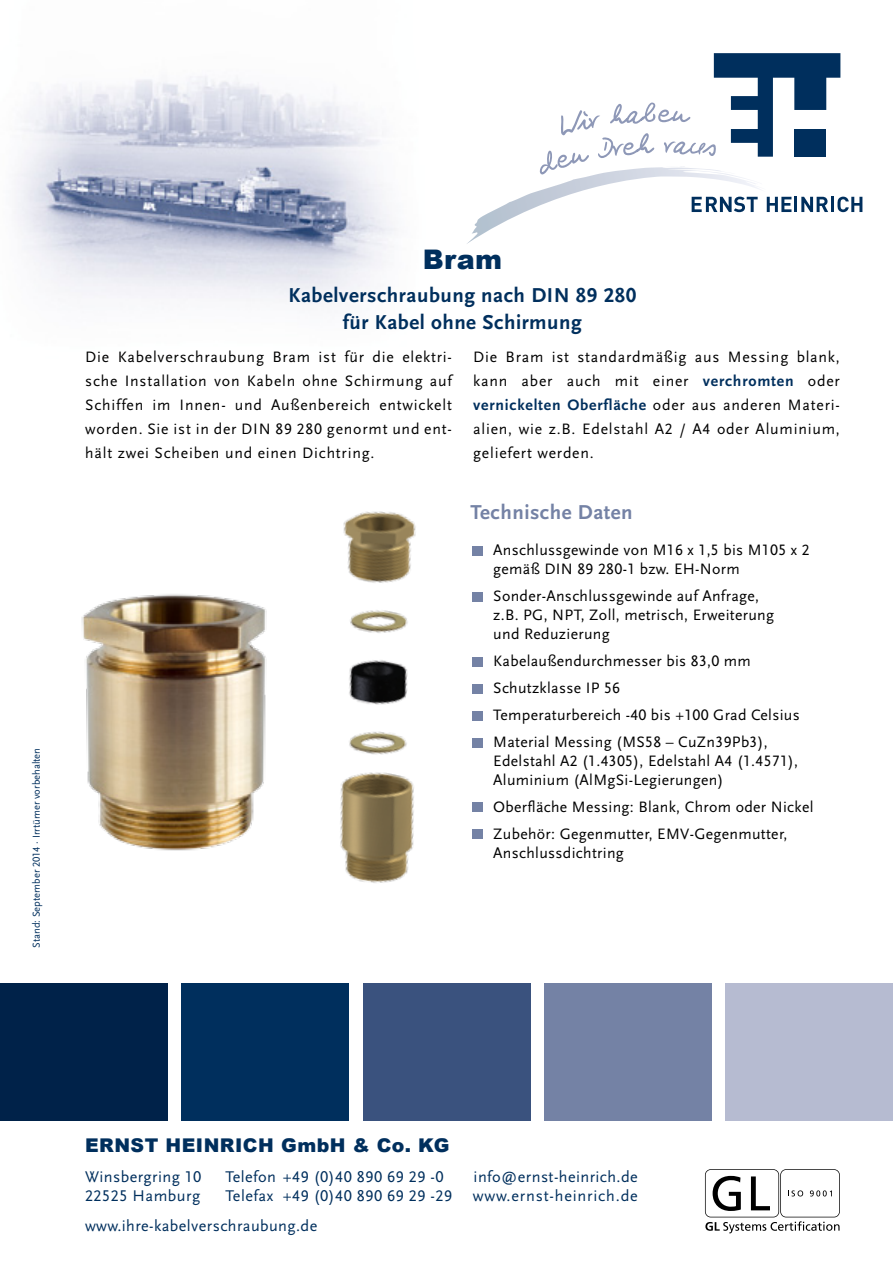
<style>
.page{position:relative;width:893px;height:1263px;background:#fff}
.page>*{position:absolute;margin:0;border:0;box-sizing:border-box;transform-origin:0 0}
.t1{font:900 27px "Arial";color:#002f5d}
.t2{font:700 21px/27px "Scala Sans LF";letter-spacing:.025em;color:#002f5d;text-align:center}
.t3{font:700 21px "Scala Sans LF";letter-spacing:.025em;color:#7482a5}
.t4{font:900 18.9px "Arial";letter-spacing:.025em;color:#002f5d}
.t5{font:16.2px "Scala Sans LF";letter-spacing:.025em;color:#002f5d}
.t6{font:16.2px "Scala Sans LF";letter-spacing:.05em;color:#002f5d}
.t7{font:15.75px/24px "Scala Sans LF";letter-spacing:.02em;color:#000}
.t8{font:10.5px "Scala Sans LF";color:#002f5d}
.s1{font-weight:700;color:#002f5d}
</style>
<div class="page">
<img style="left:15px;top:76px;width:381px;height:227px">
<div style="left:362px;top:983px;width:168px;height:137px;background:#3a527e"></div>
<div style="left:0;top:983px;width:168px;height:137px;background:#002249"></div>
<div style="left:544px;top:983px;width:168px;height:137px;background:#7482a5"></div>
<div style="left:725px;top:983px;width:168px;height:137px;background:#b6bbd1"></div>
<svg style="left:467px;top:53px;width:395px;height:191px"></svg>
<div style="left:181px;top:983px;width:168px;height:137px;background:#002f5d"></div>
<svg style="left:705px;top:1169px;width:135px;height:64px"></svg>
<img style="left:81px;top:594px;width:186px;height:257px">
<div style="left:472px;top:546px;width:10px;height:9px;background:#7482a5"></div>
<div style="left:472px;top:592px;width:10px;height:9px;background:#7482a5"></div>
<div style="left:472px;top:657px;width:10px;height:9px;background:#7482a5"></div>
<div style="left:472px;top:684px;width:10px;height:9px;background:#7482a5"></div>
<div style="left:472px;top:711px;width:10px;height:9px;background:#7482a5"></div>
<div style="left:472px;top:738px;width:10px;height:9px;background:#7482a5"></div>
<div style="left:472px;top:803px;width:10px;height:9px;background:#7482a5"></div>
<div style="left:472px;top:830px;width:10px;height:9px;background:#7482a5"></div>
<img style="left:340px;top:511px;width:76px;height:372px">
<p class="t8" style="left:31px;top:948px;width:201px;rotate:-90deg">Stand: September 2014 · Irrtümer vorbehalten</p>
<h1 class="t1" style="left:423px;top:244px;width:81px">Bram</h1>
<h2 class="t2" style="left:289px;top:282px;width:349px">Kabelverschraubung nach DIN 89 280 für Kabel ohne Schirmung</h2>
<p class="t7" style="left:85px;top:345px;width:368px;text-align:justify">Die Kabelverschraubung Bram ist für die elektri&shy;sche Installation von Kabeln ohne Schirmung auf Schiffen im Innen- und Außenbereich entwickelt worden. Sie ist in der DIN 89 280 genormt und ent&shy;hält zwei Scheiben und einen Dichtring.</p>
<p class="t7" style="left:473px;top:345px;width:368px;text-align:justify">Die Bram ist standardmäßig aus Messing blank, kann aber auch mit einer <span class="s1">verchromten</span> oder <span class="s1">vernickelten Oberfläche</span> oder aus anderen Materi&shy;alien, wie z.B. Edelstahl A2 / A4 oder Aluminium, geliefert werden.</p>
<h2 class="t3" style="left:470px;top:501px;width:164px">Technische Daten</h2>
<p class="t7" style="left:493px;top:541px;width:318px;line-height:18.9px">Anschlussgewinde von M16 x 1,5 bis M105 x 2 gemäß DIN 89 280-1 bzw. EH-Norm</p>
<p class="t7" style="left:493px;top:587px;width:282px;line-height:18.9px">Sonder-Anschlussgewinde auf Anfrage, z.B. PG, NPT, Zoll, metrisch, Erweiterung und Reduzierung</p>
<p class="t7" style="left:493px;top:648px;width:308px;line-height:27px">Kabelaußendurchmesser bis 83,0 mm Schutzklasse IP 56<br>Temperaturbereich -40 bis +100 Grad Celsius Material Messing (MS58 – CuZn39Pb3),</p>
<p class="t7" style="left:493px;top:752px;width:306px;line-height:18.9px">Edelstahl A2 (1.4305), Edelstahl A4 (1.4571),<br>Aluminium (AlMgSi-Legierungen)</p>
<p class="t7" style="left:493px;top:794px;width:322px;line-height:27px">Oberfläche Messing: Blank, Chrom oder Nickel<br>Zubehör: Gegenmutter, EMV-Gegenmutter,</p>
<p class="t7" style="left:493px;top:841px;width:132px">Anschlussdichtring</p>
<p class="t4" style="left:85px;top:1134px;width:366px">ERNST HEINRICH GmbH &amp; Co. KG</p>
<p class="t5" style="left:85px;top:1167px;width:118px">Winsbergring 10</p>
<p class="t5" style="left:225px;top:1167px;width:220px">Telefon +49 (0)40 890 69 29 -0</p>
<p class="t5" style="left:474px;top:1167px;width:166px">info@ernst-heinrich.de</p>
<p class="t5" style="left:85px;top:1187px;width:117px">22525 Hamburg</p>
<p class="t5" style="left:225px;top:1187px;width:228px">Telefax +49 (0)40 890 69 29 -29</p>
<p class="t6" style="left:473px;top:1187px;width:166px">www.ernst-heinrich.de</p>
<p class="t5" style="left:85px;top:1217px;width:234px">www.ihre-kabelverschraubung.de</p>
</div>
